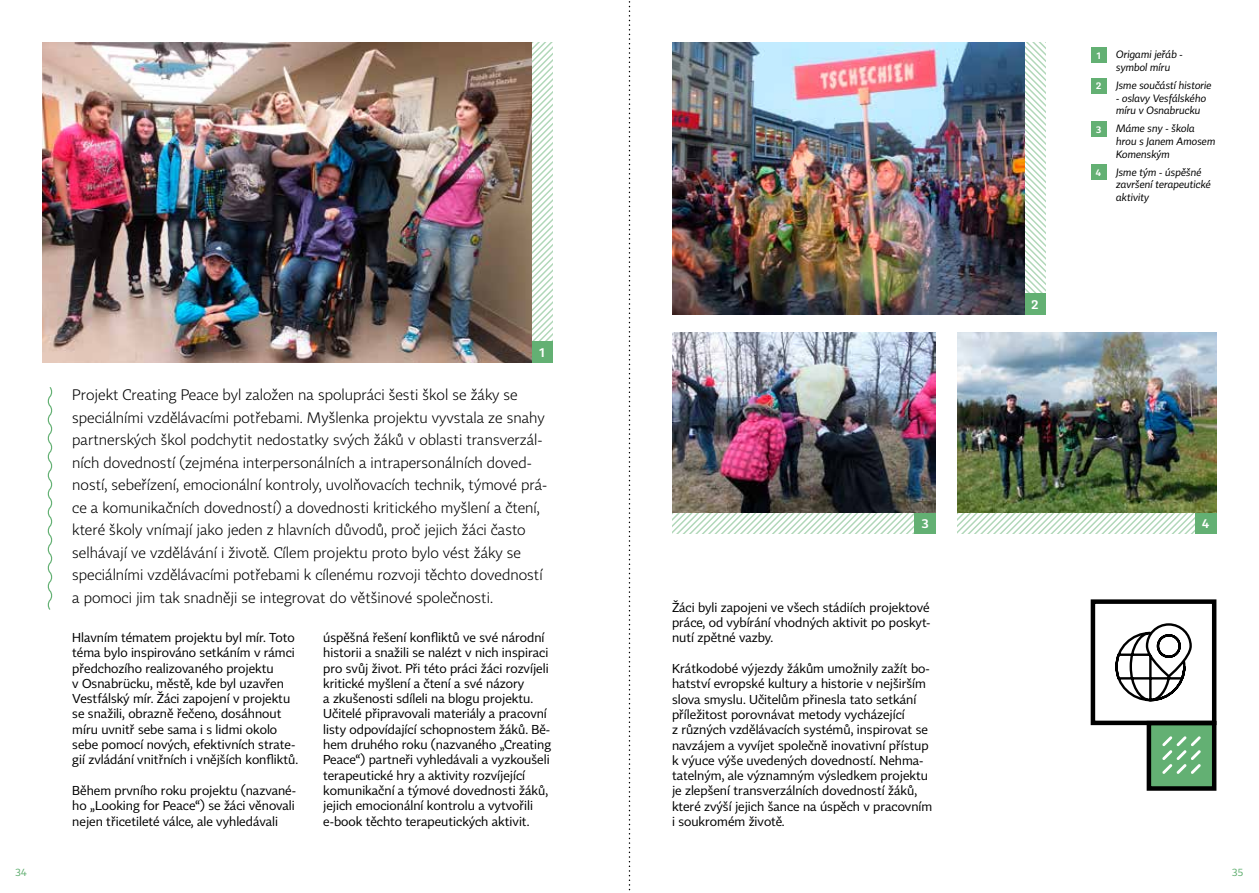
<style>
.page{position:relative;width:1259px;height:893px;background:#fff}
.page>*{position:absolute;margin:0;border:0;box-sizing:border-box;transform-origin:0 0}
.t1{font:300 15px/22.5px "Tabac Sans";color:#000}
.t2{font:12.75px/15.3px "Tabac Sans";color:#000}
.t3{font:600 12.75px "Tabac Sans";color:#fff}
.t4{font:italic 10.5px/12.6px "Tabac Sans";color:#000}
.t5{font:10.5px "Tabac Sans";color:#63b073}
.t6{font:600 9.6px "Tabac Sans";color:#fff}
</style>
<div class="page">
<svg style="left:1024px;top:42px;width:21px;height:251px"></svg>
<svg style="left:957px;top:512px;width:238px;height:21px"></svg>
<svg style="left:672px;top:512px;width:242px;height:21px"></svg>
<svg style="left:531px;top:43px;width:22px;height:299px"></svg>
<div style="left:531px;top:342px;width:22px;height:21px;background:#63b073"></div>
<div style="left:1024px;top:293px;width:21px;height:21px;background:#63b073"></div>
<div style="left:914px;top:512px;width:21px;height:21px;background:#63b073"></div>
<div style="left:1195px;top:512px;width:21px;height:21px;background:#63b073"></div>
<img style="left:672px;top:42px;width:352px;height:272px">
<img style="left:672px;top:332px;width:263px;height:180px">
<img style="left:957px;top:332px;width:259px;height:180px">
<img style="left:43px;top:43px;width:488px;height:320px">
<svg style="left:47px;top:387px;width:6px;height:223px"></svg>
<div style="left:1090px;top:47px;width:16px;height:16px;background:#63b073"></div>
<div style="left:1090px;top:78px;width:16px;height:16px;background:#63b073"></div>
<div style="left:1090px;top:121px;width:16px;height:16px;background:#63b073"></div>
<div style="left:1090px;top:164px;width:16px;height:16px;background:#63b073"></div>
<div style="left:1090px;top:599px;width:126px;height:126px;background:#fff;border:4px solid #000"></div>
<div style="left:1146px;top:721px;width:70px;height:70px;background:#63b073;border:4px solid #000"></div>
<svg style="left:1162px;top:736px;width:38px;height:38px"></svg>
<svg style="left:1115px;top:623px;width:77px;height:79px"></svg>
<svg style="left:629px;top:1px;width:1px;height:890px"></svg>
<p class="t3" style="left:539px;top:345px;width:7px">1</p>
<p class="t1" style="left:72px;top:384px;width:476px">Projekt Creating Peace byl založen na spolupráci šesti škol se žáky se speciálními vzdělávacími potřebami. Myšlenka projektu vyvstala ze snahy partnerských škol podchytit nedostatky svých žáků v oblasti transverzál&shy;ních dovedností (zejména interpersonálních a intrapersonálních doved&shy;ností, sebeřízení, emocionální kontroly, uvolňovacích technik, týmové prá&shy;ce a komunikačních dovedností) a dovednosti kritického myšlení a čtení, které školy vnímají jako jeden z hlavních důvodů, proč jejich žáci často selhávají ve vzdělávání i životě. Cílem projektu proto bylo vést žáky se speciálními vzdělávacími potřebami k cílenému rozvoji těchto dovedností a pomoci jim tak snadněji se integrovat do většinové společnosti.</p>
<p class="t2" style="left:72px;top:630px;width:227px">Hlavním tématem projektu byl mír. Toto téma bylo inspirováno setkáním v rámci předchozího realizovaného projektu<br>v Osnabrücku, městě, kde byl uzavřen Vestfálský mír. Žáci zapojení v projektu se snažili, obrazně řečeno, dosáhnout míru uvnitř sebe sama i s lidmi okolo sebe pomocí nových, efektivních strate&shy;gií zvládání vnitřních i vnějších konfliktů.</p>
<p class="t2" style="left:72px;top:783px;width:225px;text-align:justify">Během prvního roku projektu (nazvané&shy;ho „Looking for Peace“) se žáci věnovali nejen třicetileté válce, ale vyhledávali</p>
<p class="t2" style="left:323px;top:630px;width:229px">úspěšná řešení konfliktů ve své národní historii a snažili se nalézt v nich inspiraci pro svůj život. Při této práci žáci rozvíjeli kritické myšlení a čtení a své názory<br>a zkušenosti sdíleli na blogu projektu.<br>Učitelé připravovali materiály a pracovní listy odpovídající schopnostem žáků. Bě&shy;hem druhého roku (nazvaného „Creating Peace“) partneři vyhledávali a vyzkoušeli terapeutické hry a aktivity rozvíjející komunikační a týmové dovednosti žáků, jejich emocionální kontrolu a vytvořili e-book těchto terapeutických aktivit.</p>
<p class="t3" style="left:1031px;top:296px;width:8px">2</p>
<p class="t6" style="left:1096px;top:50px;width:5px">1</p>
<p class="t4" style="left:1116px;top:49px;width:68px">Origami jeřáb - symbol míru</p>
<p class="t6" style="left:1096px;top:80px;width:7px">2</p>
<p class="t4" style="left:1116px;top:79px;width:97px">Jsme součástí historie</p>
<p class="t4" style="left:1116px;top:92px;width:91px">- oslavy Vesfálského míru v Osnabrucku</p>
<p class="t6" style="left:1096px;top:123px;width:7px">3</p>
<p class="t4" style="left:1116px;top:122px;width:101px">Máme sny - škola hrou s Janem Amosem<br>Komenským</p>
<p class="t6" style="left:1096px;top:167px;width:7px">4</p>
<p class="t4" style="left:1116px;top:166px;width:96px">Jsme tým - úspěšné završení terapeutické aktivity</p>
<p class="t3" style="left:921px;top:515px;width:8px">3</p>
<p class="t3" style="left:1202px;top:515px;width:9px">4</p>
<p class="t2" style="left:672px;top:600px;width:260px;text-align:justify">Žáci byli zapojeni ve všech stádiích projektové práce, od vybírání vhodných aktivit po poskyt&shy;nutí zpětné vazby.</p>
<p class="t2" style="left:672px;top:661px;width:262px">Krátkodobé výjezdy žákům umožnily zažít bo&shy;hatství evropské kultury a historie v nejširším slova smyslu. Učitelům přinesla tato setkání příležitost porovnávat metody vycházející<br>z různých vzdělávacích systémů, inspirovat se navzájem a vyvíjet společně inovativní přístup k výuce výše uvedených dovedností. Nehma&shy;tatelným, ale významným výsledkem projektu je zlepšení transverzálních dovedností žáků, které zvýší jejich šance na úspěch v pracovním i soukromém životě.</p>
<p class="t5" style="left:16px;top:866px;width:13px">34</p>
<p class="t5" style="left:1232px;top:866px;width:12px">35</p>
</div>
